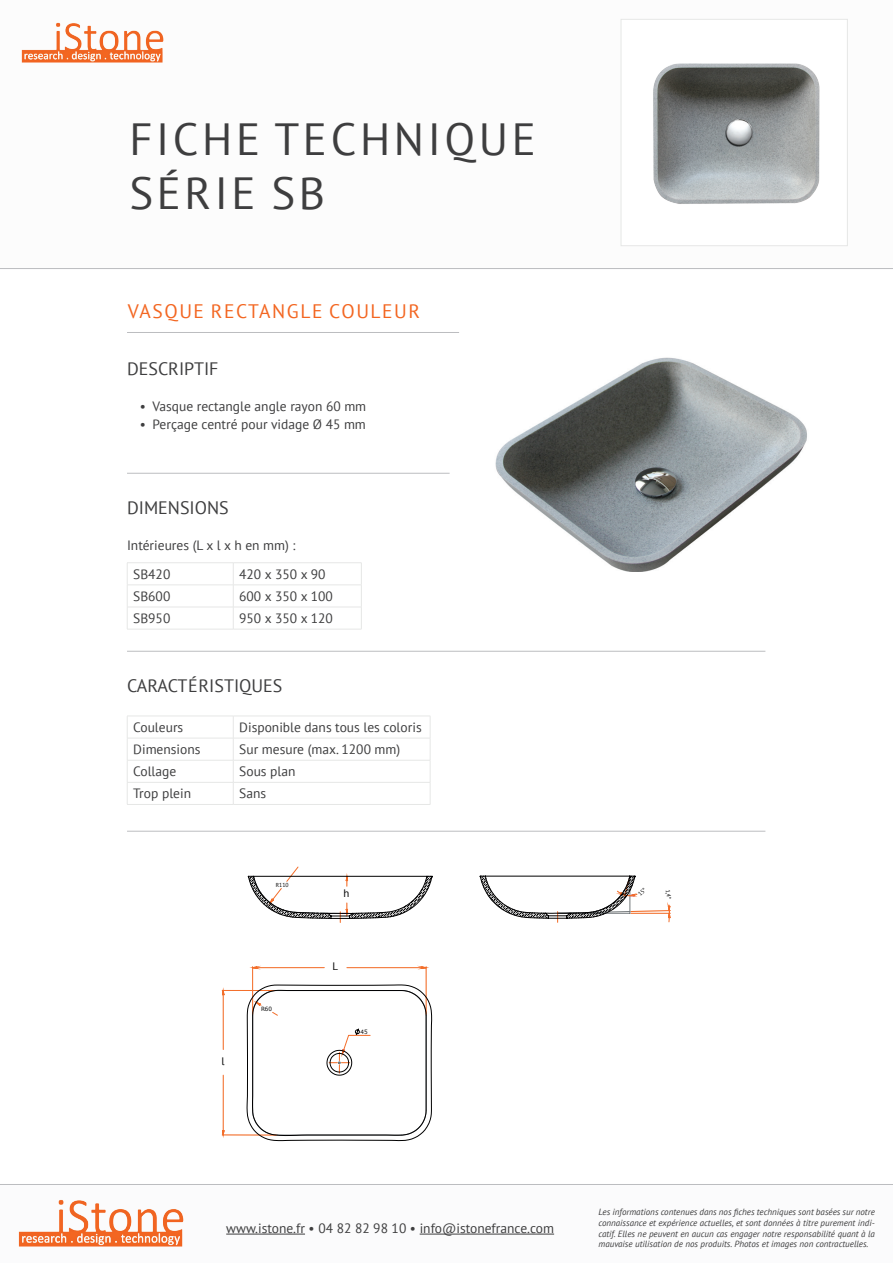
<style>
.page{position:relative;width:893px;height:1263px;background:#fff}
.page>*{position:absolute;margin:0;border:0;box-sizing:border-box;transform-origin:0 0}
.t1{font:45px/54px "PT Sans";letter-spacing:.08em;color:#3e3e3f}
.t2{font:19.5px "PT Sans";letter-spacing:.08em;color:#f36621}
.t3{font:18px "PT Sans";color:#3e3e3f}
.t4{font:13.5px "PT Sans";color:#3e3e3f}
.t5{font:10.8px "PT Sans";color:#000001}
.t6{font:italic 9px/10.8px "PT Sans";color:#3e3e3f;text-align:justify}
.t7{font:5.85px "PT Sans";color:#000001}
.t8{font:5.85px "Verdana";color:#000001}
</style>
<div class="page">
<svg style="left:0;top:19px;width:893px;height:250px"></svg>
<hr style="left:127px;top:332px;width:332px;height:1px;background:#bcbdc0">
<hr style="left:127px;top:716px;width:106px;height:1px;background:#e6e7e6">
<hr style="left:233px;top:716px;width:197px;height:1px;background:#e6e7e6">
<hr style="left:127px;top:738px;width:106px;height:1px;background:#e6e7e6">
<hr style="left:233px;top:738px;width:197px;height:1px;background:#e6e7e6">
<hr style="left:127px;top:760px;width:106px;height:1px;background:#e6e7e6">
<hr style="left:233px;top:760px;width:197px;height:1px;background:#e6e7e6">
<hr style="left:127px;top:782px;width:106px;height:1px;background:#e6e7e6">
<svg style="left:127px;top:717px;width:1px;height:87px"></svg>
<hr style="left:233px;top:782px;width:197px;height:1px;background:#e6e7e6">
<svg style="left:233px;top:717px;width:1px;height:87px"></svg>
<svg style="left:430px;top:716px;width:1px;height:88px"></svg>
<hr style="left:127px;top:804px;width:106px;height:1px;background:#e6e7e6">
<hr style="left:233px;top:804px;width:197px;height:1px;background:#e6e7e6">
<hr style="left:127px;top:473px;width:323px;height:1px;background:#bcbdc0">
<hr style="left:127px;top:651px;width:638px;height:1px;background:#bcbdc0">
<svg style="left:0;top:1184px;width:893px;height:63px"></svg>
<img style="left:19px;top:1200px;width:165px;height:46px">
<img style="left:21px;top:23px;width:142px;height:39px">
<hr style="left:226px;top:1234px;width:79px;height:1px;background:#3e3e3f">
<hr style="left:420px;top:1234px;width:134px;height:1px;background:#3e3e3f">
<img style="left:495px;top:357px;width:312px;height:214px">
<div style="left:621px;top:19px;width:226px;height:227px;background:#fff"></div>
<img style="left:653px;top:63px;width:167px;height:141px">
<div style="left:621px;top:19px;width:227px;height:227px;border:1px solid #e6e7e6"></div>
<hr style="left:127px;top:831px;width:638px;height:1px;background:#bcbdc0">
<hr style="left:127px;top:562px;width:106px;height:1px;background:#e6e7e6">
<hr style="left:233px;top:562px;width:129px;height:1px;background:#e6e7e6">
<hr style="left:127px;top:585px;width:106px;height:1px;background:#e6e7e6">
<hr style="left:233px;top:585px;width:129px;height:1px;background:#e6e7e6">
<hr style="left:127px;top:607px;width:106px;height:1px;background:#e6e7e6">
<svg style="left:127px;top:563px;width:1px;height:66px"></svg>
<hr style="left:233px;top:607px;width:129px;height:1px;background:#e6e7e6">
<svg style="left:233px;top:563px;width:1px;height:66px"></svg>
<svg style="left:361px;top:563px;width:1px;height:66px"></svg>
<hr style="left:127px;top:629px;width:106px;height:1px;background:#e6e7e6">
<hr style="left:233px;top:629px;width:129px;height:1px;background:#e6e7e6">
<hr style="left:222px;top:1135px;width:54px;height:1px;background:#f36e2a">
<hr style="left:222px;top:990px;width:54px;height:1px;background:#f36e2a">
<svg style="left:222px;top:987px;width:2px;height:151px"></svg>
<svg style="left:246px;top:876px;width:173px;height:265px"></svg>
<svg style="left:248px;top:866px;width:423px;height:270px"></svg>
<h1 class="t1" style="left:129px;top:111px;width:408px">FICHE TECHNIQUE<br>Série SB</h1>
<h2 class="t2" style="left:128px;top:298px;width:109px">VASQUE rectan</h2>
<h2 class="t2" style="left:287px;top:298px;width:135px">gle couleur</h2>
<h3 class="t3" style="left:127px;top:357px;width:93px">DESCRIPTIF</h3>
<p class="t4" style="left:140px;top:397px;width:228px">• Vasque rectangle angle rayon 60 mm</p>
<p class="t4" style="left:140px;top:415px;width:228px">• Perçage centré pour vidage Ø 45 mm</p>
<h3 class="t3" style="left:127px;top:496px;width:103px">DIMENSIONS</h3>
<p class="t4" style="left:127px;top:537px;width:170px">Intérieures (L x l x h en mm) :</p>
<p class="t4" style="left:133px;top:565px;width:39px">SB420</p>
<p class="t4" style="left:239px;top:565px;width:88px">420 x 350 x 90</p>
<p class="t4" style="left:133px;top:588px;width:39px">SB600</p>
<p class="t4" style="left:239px;top:588px;width:95px">600 x 350 x 100</p>
<p class="t4" style="left:133px;top:610px;width:39px">SB950</p>
<p class="t4" style="left:239px;top:610px;width:95px">950 x 350 x 120</p>
<h3 class="t3" style="left:127px;top:674px;width:157px">CARACTéRISTIQUES</h3>
<p class="t4" style="left:133px;top:719px;width:52px">Couleurs</p>
<p class="t4" style="left:239px;top:719px;width:184px">Disponible dans tous les coloris</p>
<p class="t4" style="left:133px;top:741px;width:69px">Dimensions</p>
<p class="t4" style="left:239px;top:741px;width:163px">Sur mesure (max. 1200 mm)</p>
<p class="t4" style="left:133px;top:763px;width:45px">Collage</p>
<p class="t4" style="left:239px;top:763px;width:58px">Sous plan</p>
<p class="t4" style="left:133px;top:785px;width:59px">Trop plein</p>
<p class="t4" style="left:239px;top:785px;width:28px">Sans</p>
<p class="t7" style="left:276px;top:881px;width:14px">r110</p>
<p class="t5" style="left:222px;top:1055px;width:5px">l</p>
<p class="t8" style="left:261px;top:1005px;width:13px">R60</p>
<p class="t5" style="left:344px;top:886px;width:7px">h</p>
<p class="t5" style="left:332px;top:959px;width:7px">l</p>
<p class="t8" style="left:360px;top:1028px;width:9px">45</p>
<p class="t7" style="left:671px;top:889px;width:11px;rotate:81deg">1,4°</p>
<p class="t4" style="left:226px;top:1219px;width:329px">www.istone.fr • 04 82 82 98 10 • info@istonefrance.com</p>
<p class="t6" style="left:598px;top:1206px;width:278px">Les informations contenues dans nos fiches techniques sont basées sur notre connaissance et expérience actuelles, et sont données à titre purement indi&shy;catif. Elles ne peuvent en aucun cas engager notre responsabilité quant à la mauvaise utilisation de nos produits. Photos et images non contractuelles.</p>
</div>
